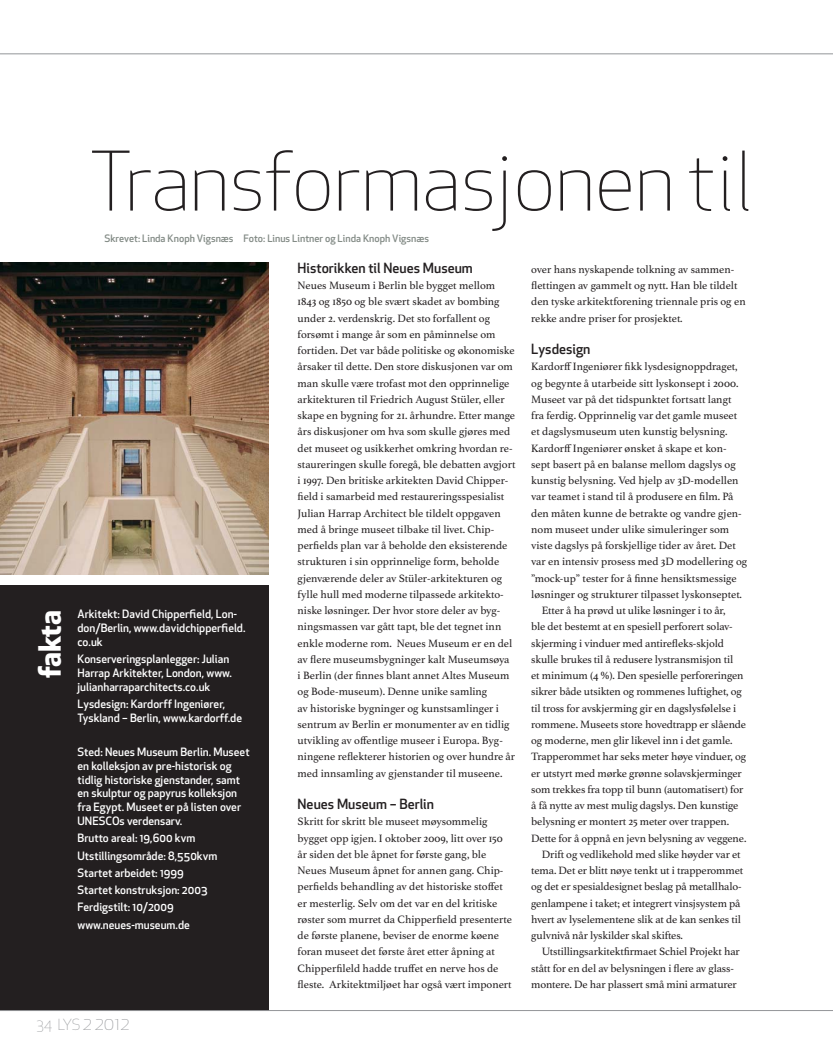
<style>
.page{position:relative;width:833px;height:1063px;background:#fff}
.page>*{position:absolute;margin:0;border:0;box-sizing:border-box;transform-origin:0 0}
.t1{font:300 80px "Apex New";letter-spacing:-.01em;color:#231f20}
.t2{font:700 30px "Apex New";letter-spacing:-.01em;color:#fff}
.t3{font:300 15px "Apex New";color:#939598}
.t4{font:500 13.75px "Apex New";color:#231f20}
.t5{font:11.25px/16.2px "Athelas";color:#231f20}
.t6{font:500 11.25px/13.8px "Apex New";color:#fff}
.t7{font:500 10px "Apex New";color:#838b86}
.s1{font-size:17.5px}
</style>
<div class="page">
<img style="left:0;top:262px;width:269px;height:313px">
<div style="left:0;top:585px;width:269px;height:426px;background:#231f20"></div>
<hr style="left:0;top:1010px;width:833px;height:1px;background:#939598">
<hr style="left:0;top:54px;width:833px;height:1px;background:#939598">
<h1 class="t1" style="left:90px;top:144px;width:665px">Transformasjonen til</h1>
<p class="t7" style="left:104px;top:233px;width:326px">Skrevet: Linda Knoph Vigsnæs Foto: Linus Lintner og Linda Knoph Vigsnæs</p>
<h2 class="t2" style="left:36px;top:678px;width:70px;rotate:-90deg">fakta</h2>
<p class="t6" style="left:78px;top:608px;width:169px">Arkitekt: David Chipperfield, Lon&shy;don/Berlin, www.davidchipperfield. co.uk</p>
<p class="t6" style="left:78px;top:653px;width:156px">Konserveringsplanlegger: Julian<br>Harrap Arkitekter, London, www. julianharraparchitects.co.uk</p>
<p class="t6" style="left:78px;top:698px;width:166px">Lysdesign: Kardorff Ingeniører,<br>Tyskland – Berlin, www.kardorff.de</p>
<p class="t6" style="left:78px;top:746px;width:174px">Sted: Neues Museum Berlin. Museet en kolleksjon av pre-historisk og tidlig historiske gjenstander, samt en skulptur og papyrus kolleksjon fra Egypt. Museet er på listen over<br>UNESCOs verdensarv.</p>
<p class="t6" style="left:78px;top:830px;width:141px;line-height:17.2px">Brutto areal: 19,600 kvm<br>Utstillingsområde: 8,550kvm<br>Startet arbeidet: 1999<br>Startet konstruksjon: 2003<br>Ferdigstilt: 10/2009 www.neues-museum.de</p>
<h3 class="t3" style="left:36px;top:1018px;width:94px">34 LYS <span class="s1">2 2012</span></h3>
<p class="t4" style="left:298px;top:261px;width:177px">Historikken til Neues Museum</p>
<p class="t5" style="left:298px;top:279px;width:219px">Neues Museum i Berlin ble bygget mellom 1843 og 1850 og ble svært skadet av bombing under 2. verdenskrig. Det sto forfallent og forsømt i mange år som en påminnelse om fortiden. Det var både politiske og økonomiske årsaker til dette. Den store diskusjonen var om man skulle være trofast mot den opprinnelige arkitekturen til Friedrich August Stüler, eller skape en bygning for 21. århundre. Etter mange års diskusjoner om hva som skulle gjøres med det museet og usikkerhet omkring hvordan re&shy;staureringen skulle foregå, ble debatten avgjort i 1997. Den britiske arkitekten David Chipper&shy;field i samarbeid med restaureringsspesialist Julian Harrap Architect ble tildelt oppgaven med å bringe museet tilbake til livet. Chip&shy;perfields plan var å beholde den eksisterende strukturen i sin opprinnelige form, beholde gjenværende deler av Stüler-arkitekturen og fylle hull med moderne tilpassede arkitekto&shy;niske løsninger. Der hvor store deler av byg&shy;ningsmassen var gått tapt, ble det tegnet inn enkle moderne rom. Neues Museum er en del av flere museumsbygninger kalt Museumsøya<br>i Berlin (der finnes blant annet Altes Museum og Bode-museum). Denne unike samling<br>av historiske bygninger og kunstsamlinger i sentrum av Berlin er monumenter av en tidlig utvikling av offentlige museer i Europa. Byg&shy;ningene reflekterer historien og over hundre år med innsamling av gjenstander til museene.</p>
<p class="t4" style="left:298px;top:798px;width:138px">Neues Museum – Berlin</p>
<p class="t5" style="left:298px;top:815px;width:216px">Skritt for skritt ble museet møysommelig bygget opp igjen. I oktober 2009, litt over 150 år siden det ble åpnet for første gang, ble Neues Museum åpnet for annen gang. Chip&shy;perfields behandling av det historiske stoffet er mesterlig. Selv om det var en del kritiske røster som murret da Chipperfield presenterte de første planene, beviser de enorme køene foran museet det første året etter åpning at Chipperfileld hadde truffet en nerve hos de fleste. Arkitektmiljøet har også vært imponert</p>
<p class="t5" style="left:531px;top:262px;width:216px">over hans nyskapende tolkning av sammen&shy;flettingen av gammelt og nytt. Han ble tildelt den tyske arkitektforening triennale pris og en rekke andre priser for prosjektet.</p>
<p class="t4" style="left:531px;top:343px;width:61px">Lysdesign</p>
<p class="t5" style="left:531px;top:360px;width:208px">Kardorff Ingeniører fikk lysdesignoppdraget,</p>
<p class="t5" style="left:531px;top:376px;width:209px">og begynte å utarbeide sitt lyskonsept i 2000.</p>
<p class="t5" style="left:531px;top:392px;width:202px">Museet var på det tidspunktet fortsatt langt</p>
<p class="t5" style="left:531px;top:409px;width:208px">fra ferdig. Opprinnelig var det gamle museet</p>
<p class="t5" style="left:531px;top:425px;width:198px">et dagslysmuseum uten kunstig belysning.</p>
<p class="t5" style="left:531px;top:441px;width:197px">Kardorff Ingeniører ønsket å skape et kon-</p>
<p class="t5" style="left:531px;top:457px;width:206px">sept basert på en balanse mellom dagslys og</p>
<p class="t5" style="left:531px;top:474px;width:209px">kunstig belysning. Ved hjelp av 3D-modellen</p>
<p class="t5" style="left:531px;top:490px;width:204px">var teamet i stand til å produsere en film. På</p>
<p class="t5" style="left:531px;top:506px;width:212px">den måten kunne de betrakte og vandre gjen-</p>
<p class="t5" style="left:531px;top:522px;width:199px">nom museet under ulike simuleringer som</p>
<p class="t5" style="left:531px;top:539px;width:206px">viste dagslys på forskjellige tider av året. Det</p>
<p class="t5" style="left:531px;top:555px;width:218px">var en intensiv prosess med 3D modellering og</p>
<p class="t5" style="left:531px;top:571px;width:207px">”mock-up” tester for å finne hensiktsmessige</p>
<p class="t5" style="left:531px;top:587px;width:212px">løsninger og strukturer tilpasset lyskonseptet.</p>
<p class="t5" style="left:542px;top:604px;width:185px">Etter å ha prøvd ut ulike løsninger i to år,</p>
<p class="t5" style="left:531px;top:620px;width:203px">ble det bestemt at en spesiell perforert solav-</p>
<p class="t5" style="left:531px;top:636px;width:194px">skjerming i vinduer med antirefleks-skjold</p>
<p class="t5" style="left:531px;top:652px;width:203px">skulle brukes til å redusere lystransmisjon til</p>
<p class="t5" style="left:531px;top:669px;width:214px">et minimum (4 %). Den spesielle perforeringen</p>
<p class="t5" style="left:531px;top:685px;width:212px">sikrer både utsikten og rommenes luftighet, og</p>
<p class="t5" style="left:531px;top:701px;width:206px">til tross for avskjerming gir en dagslysfølelse i</p>
<p class="t5" style="left:531px;top:717px;width:216px">rommene. Museets store hovedtrapp er slående</p>
<p class="t5" style="left:531px;top:734px;width:203px">og moderne, men glir likevel inn i det gamle.</p>
<p class="t5" style="left:531px;top:750px;width:217px">Trapperommet har seks meter høye vinduer, og</p>
<p class="t5" style="left:531px;top:766px;width:212px">er utstyrt med mørke grønne solavskjerminger</p>
<p class="t5" style="left:531px;top:782px;width:214px">som trekkes fra topp til bunn (automatisert) for</p>
<p class="t5" style="left:531px;top:799px;width:209px">å få nytte av mest mulig dagslys. Den kunstige</p>
<p class="t5" style="left:531px;top:815px;width:200px">belysning er montert 25 meter over trappen.</p>
<p class="t5" style="left:531px;top:831px;width:217px">Dette for å oppnå en jevn belysning av veggene.</p>
<p class="t5" style="left:542px;top:847px;width:200px">Drift og vedlikehold med slike høyder var et</p>
<p class="t5" style="left:531px;top:864px;width:214px">tema. Det er blitt nøye tenkt ut i trapperommet</p>
<p class="t5" style="left:531px;top:880px;width:212px">og det er spesialdesignet beslag på metallhalo-</p>
<p class="t5" style="left:531px;top:896px;width:211px">genlampene i taket; et integrert vinsjsystem på</p>
<p class="t5" style="left:531px;top:912px;width:211px">hvert av lyselementene slik at de kan senkes til</p>
<p class="t5" style="left:531px;top:929px;width:153px">gulvnivå når lyskilder skal skiftes.</p>
<p class="t5" style="left:542px;top:945px;width:200px">Utstillingsarkitektfirmaet Schiel Projekt har</p>
<p class="t5" style="left:531px;top:961px;width:204px">stått for en del av belysningen i flere av glass-</p>
<p class="t5" style="left:531px;top:977px;width:207px">montere. De har plassert små mini armaturer</p>
</div>
